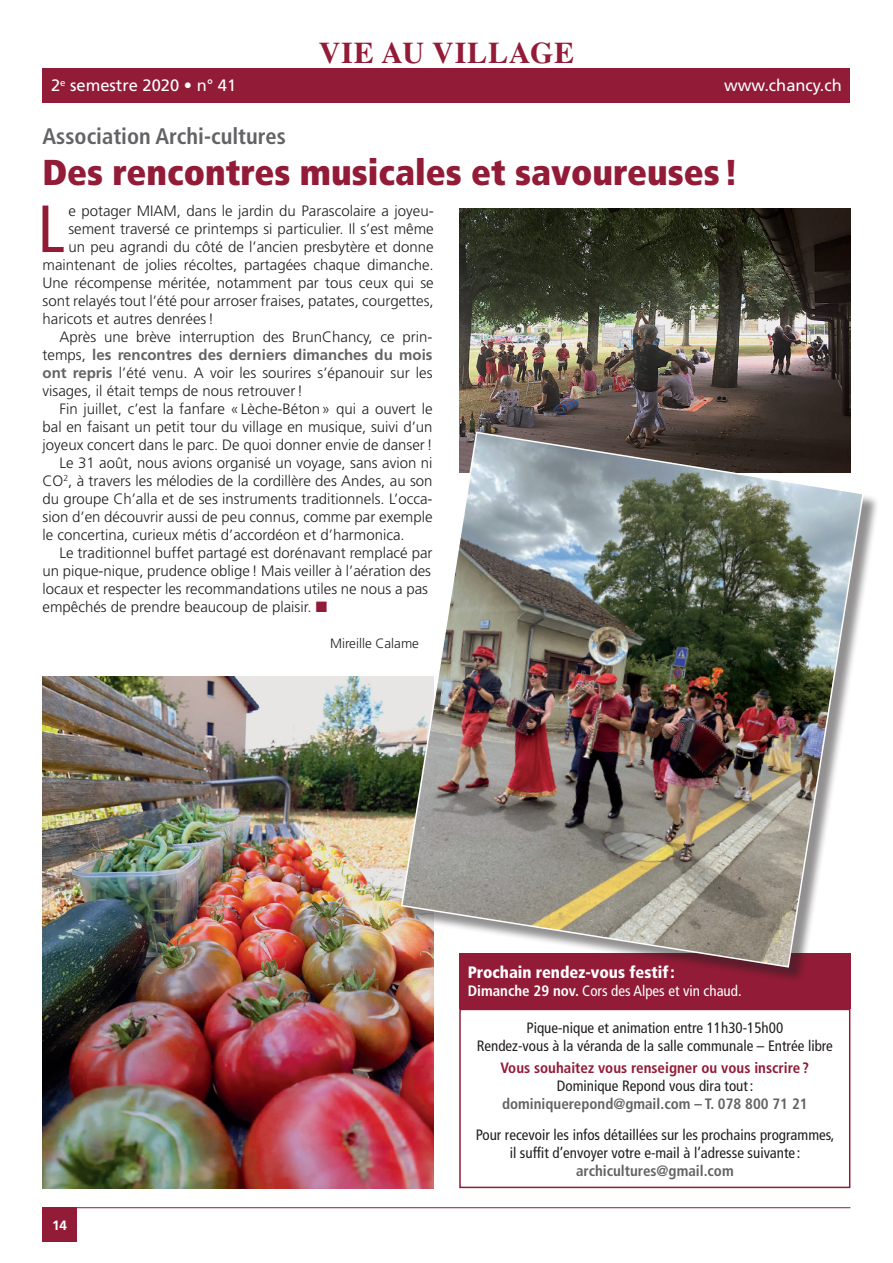
<style>
.page{position:relative;width:893px;height:1263px;background:#fff}
.page>*{position:absolute;margin:0;border:0;box-sizing:border-box;transform-origin:0 0}
.Texte___lettrine{font:condensed 66.6px "Frutiger";color:#921b37}
.Titre_24_pts{font:900 condensed 36px "Frutiger";color:#921b37}
.t1{font:700 30px "Times LT Std";letter-spacing:.03em;color:#921b37}
.Surtitre{font:700 condensed 22.5px "Frutiger";color:#636366}
.t2{font:16.5px "Frutiger";color:#fff}
.t3{font:900 condensed 16.5px "Frutiger LT Std";color:#fff}
.Texte{font:300 15px/18px "Frutiger";color:#231f20;text-align:justify}
.Texte___lettrine-2{font:300 15px "Frutiger";color:#231f20}
.t4{font:condensed 15px/18px "Frutiger LT Std";color:#231f20;text-align:center}
.t5{font:700 condensed 15px "Frutiger LT Std";color:#921b37}
.t6{font:700 condensed 15px "Frutiger LT Std";color:#636366}
.t7{font:condensed 15px "Frutiger LT Std";color:#fff}
.Signature{font:300 13.5px "Frutiger";color:#231f20}
.t8{font:700 13.5px "Frutiger";color:#fff}
.s1{font-family:"Frutiger LT Std";font-weight:700;color:#636366}
.s2{color:#921b37}
.s3{font-weight:700}
.s4{font-weight:700;color:#636366}
</style>
<div class="page">
<div style="left:43px;top:1208px;width:34px;height:34px;background:#921b37"></div>
<div style="left:43px;top:68px;width:807px;height:34px;background:#921b37"></div>
<hr style="left:43px;top:1207px;width:807px;height:1px;background:#921b37">
<img style="left:459px;top:208px;width:391px;height:223px">
<img style="left:43px;top:677px;width:391px;height:511px">
<div style="left:459px;top:1009px;width:391px;height:179px;border:2px solid #921b37"></div>
<div style="left:459px;top:953px;width:391px;height:56px;background:#921b37"></div>
<div style="left:403px;top:434px;width:476px;height:549px;background:#231f20;opacity:.5"></div>
<img style="left:400px;top:431px;width:465px;height:537px">
<h3 class="t1" style="left:319px;top:35px;width:257px">VIE AU VILLAGE</h3>
<p class="t2" style="left:51px;top:76px;width:187px">2<sup>e</sup> semestre 2020 • n° 41</p>
<p class="t2" style="left:724px;top:76px;width:119px">www.chancy.ch</p>
<p class="Surtitre" style="left:43px;top:123px;width:245px">Association Archi-cultures</p>
<p class="Titre_24_pts" style="left:43px;top:150px;width:697px">Des rencontres musicales et savoureuses !</p>
<p class="Texte___lettrine" style="left:37px;top:190px;width:29px">L</p>
<p class="Texte___lettrine-2" style="left:68px;top:202px;width:367px">e potager MIAM, dans le jardin du Parascolaire a joyeu-</p>
<p class="Texte___lettrine-2" style="left:68px;top:220px;width:367px">sement traversé ce printemps si particulier. Il s’est même</p>
<p class="Texte___lettrine-2" style="left:68px;top:238px;width:367px">un peu agrandi du côté de l’ancien presbytère et donne</p>
<p class="Texte___lettrine-2" style="left:43px;top:256px;width:393px">maintenant de jolies récoltes, partagées chaque dimanche.</p>
<p class="Texte___lettrine-2" style="left:43px;top:274px;width:393px">Une récompense méritée, notamment par tous ceux qui se</p>
<p class="Texte___lettrine-2" style="left:43px;top:292px;width:393px">sont relayés tout l’été pour arroser fraises, patates, courgettes,</p>
<p class="Texte___lettrine-2" style="left:43px;top:310px;width:173px">haricots et autres denrées!</p>
<p class="Texte" style="left:43px;top:328px;width:392px;text-indent:17px">Après une brève interruption des BrunChancy, ce prin&shy;temps, <span class="s1">les rencontres des derniers dimanches du mois ont repris</span> l’été venu. A voir les sourires s’épanouir sur les visages, il était temps de nous retrouver!</p>
<p class="Texte" style="left:43px;top:400px;width:392px;text-indent:17px">Fin juillet, c’est la fanfare «Lèche-Béton» qui a ouvert le bal en faisant un petit tour du village en musique, suivi d’un joyeux concert dans le parc. De quoi donner envie de danser!</p>
<p class="Texte" style="left:43px;top:454px;width:392px;text-indent:17px">Le 31 août, nous avions organisé un voyage, sans avion ni CO<sup>2</sup>, à travers les mélodies de la cordillère des Andes, au son du groupe Ch’alla et de ses instruments traditionnels. L’occa&shy;sion d’en découvrir aussi de peu connus, comme par exemple le concertina, curieux métis d’accordéon et d’harmonica.</p>
<p class="Texte" style="left:43px;top:544px;width:392px;text-align:left;text-indent:17px">Le traditionnel buffet partagé est dorénavant remplacé par un pique-nique, prudence oblige ! Mais veiller à l’aération des locaux et respecter les recommandations utiles ne nous a pas empêchés de prendre beaucoup de plaisir. <span class="s2">■</span></p>
<p class="Signature" style="left:330px;top:636px;width:90px">Mireille Calame</p>
<p class="t3" style="left:468px;top:962px;width:209px">Prochain rendez-vous festif:</p>
<p class="t7" style="left:468px;top:982px;width:275px"><span class="s3">Dimanche 29 nov.</span> Cors des Alpes et vin chaud.</p>
<p class="t8" style="left:52px;top:1217px;width:17px">14</p>
<p class="t4" style="left:526px;top:1018px;width:258px">Pique-nique et animation entre 11h30-15h00</p>
<p class="t4" style="left:477px;top:1036px;width:358px">Rendez-vous à la véranda de la salle communale – Entrée libre</p>
<p class="t5" style="left:500px;top:1059px;width:310px">Vous souhaitez vous renseigner ou vous inscrire ?</p>
<p class="t4" style="left:557px;top:1077px;width:198px">Dominique Repond vous dira tout:</p>
<p class="t6" style="left:502px;top:1095px;width:307px">dominiquerepond@gmail.com – T. 078 800 71 21</p>
<p class="t4" style="left:476px;top:1125px;width:360px">Pour recevoir les infos détaillées sur les prochains programmes, il suffit d’envoyer votre e-mail à l’adresse suivante : <span class="s4">archicultures@gmail.com</span></p>
</div>
